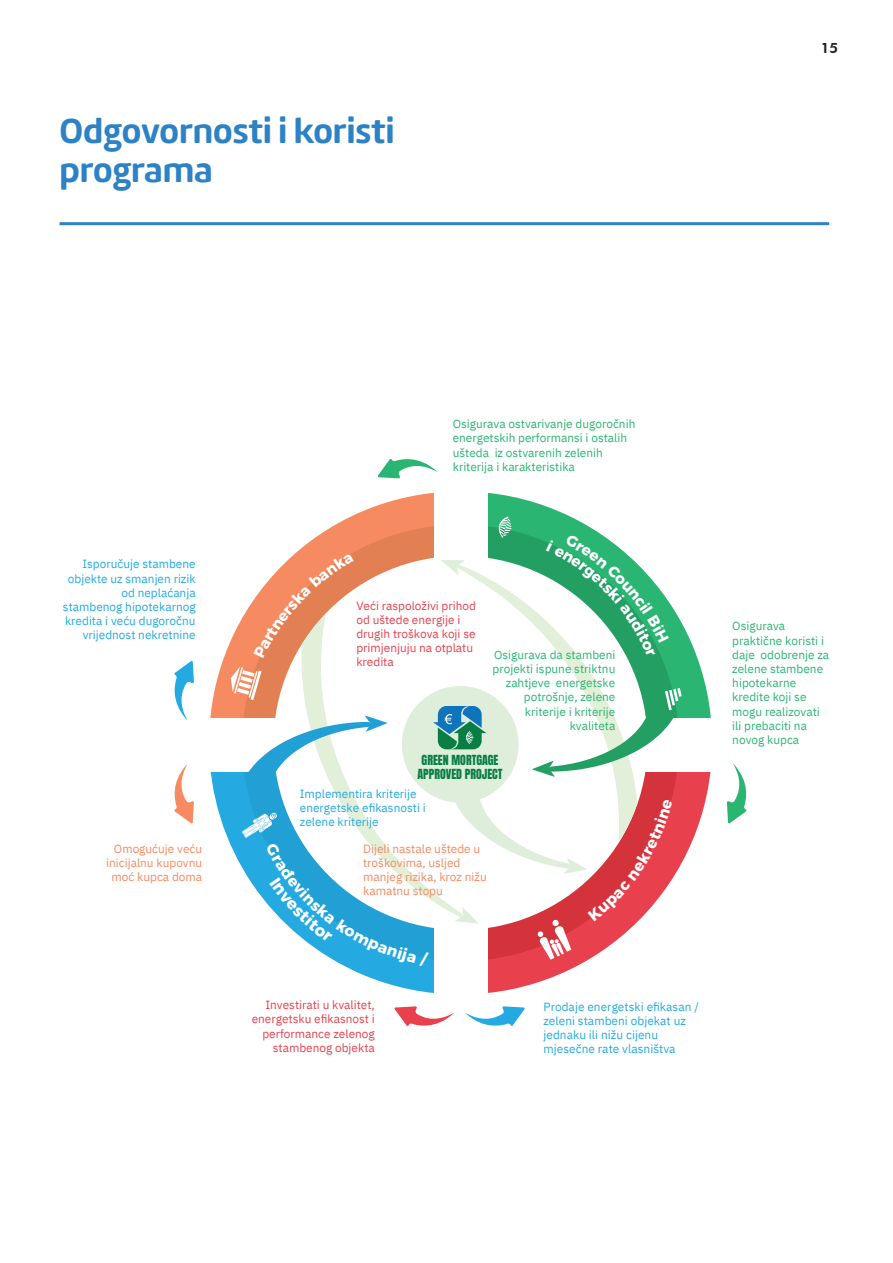
<style>
.page{position:relative;width:893px;height:1263px;background:#fff}
.page>*{position:absolute;margin:0;border:0;box-sizing:border-box;transform-origin:0 0}
.t1{font:700 36px/39px "Marine Rounded";color:#2d82c5}
.t2{font:800 14.25px "Futura BT";color:#231f20}
.t3{font:11.85px/14.2px "IBM Plex Sans";color:#2bb572}
.t4{font:11.85px/14.2px "IBM Plex Sans";color:#24aae1}
.t5{font:11.85px/14.2px "IBM Plex Sans";color:#e8414d;text-align:right}
.t6{font:11.85px/14.2px "IBM Plex Sans";color:#f68a60;text-align:right}
.t7{font:11.85px/14.2px "Anton";color:#087e45;text-align:center}
</style>
<div class="page">
<hr style="left:60px;top:222px;width:769px;height:3px;background:#2d82c5">
<svg style="left:210px;top:772px;width:224px;height:221px"></svg>
<svg style="left:210px;top:492px;width:224px;height:225px"></svg>
<svg style="left:489px;top:493px;width:222px;height:224px"></svg>
<svg style="left:489px;top:772px;width:222px;height:221px"></svg>
<svg style="left:174px;top:764px;width:20px;height:60px"></svg>
<svg style="left:727px;top:764px;width:20px;height:60px"></svg>
<svg style="left:174px;top:660px;width:20px;height:61px"></svg>
<svg style="left:394px;top:1006px;width:60px;height:20px"></svg>
<svg style="left:377px;top:459px;width:60px;height:19px"></svg>
<svg style="left:465px;top:1006px;width:60px;height:20px"></svg>
<svg style="left:226px;top:508px;width:469px;height:470px"></svg>
<h1 class="t1" style="left:60px;top:111px;width:336px">Odgovornosti i koristi programa</h1>
<p class="t2" style="left:821px;top:39px;width:19px">15</p>
<p class="t4" style="left:63px;top:556px;width:134px;text-align:right">Isporučuje stambene objekte uz smanjen rizik od neplaćanja stambenog hipotekarnog kredita i veću dugoročnu vrijednost nekretnine</p>
<p class="t6" style="left:106px;top:840px;width:98px">Omogućuje veću inicijalnu kupovnu moć kupca doma</p>
<p class="t3" style="left:453px;top:416px;width:184px">Osigurava ostvarivanje dugoročnih energetskih performansi i ostalih ušteda iz ostvarenih zelenih kriterija i karakteristika</p>
<p class="t5" style="left:356px;top:597px;width:121px;text-align:left">Veći raspoloživi prihod od uštede energije i drugih troškova koji se primjenjuju na otplatu kredita</p>
<p class="t3" style="left:492px;top:646px;width:124px;text-align:right">Osigurava da stambeni projekti ispune striktnu zahtjeve energetske potrošnje, zelene kriterije i kriterije kvaliteta</p>
<p class="t7" style="left:418px;top:754px;width:87px">GREEN MORTGAGE<br>APPROVED PROJECT</p>
<p class="t4" style="left:300px;top:785px;width:127px">Implementira kriterije energetske efikasnosti i zelene kriterije</p>
<p class="t6" style="left:363px;top:840px;width:125px;text-align:left">Dijeli nastale uštede u troškovima, usljed manjeg rizika, kroz nižu kamatnu stopu</p>
<p class="t3" style="left:732px;top:618px;width:98px">Osigurava praktične koristi i daje odobrenje za zelene stambene hipotekarne kredite koji se mogu realizovati ili prebaciti na novog kupca</p>
<p class="t5" style="left:252px;top:997px;width:125px">Investirati u kvalitet, energetsku efikasnost i performance zelenog stambenog objekta</p>
<p class="t4" style="left:543px;top:998px;width:157px">Prodaje energetski efikasan / zeleni stambeni objekat uz jednaku ili nižu cijenu mjesečne rate vlasništva</p>
</div>
